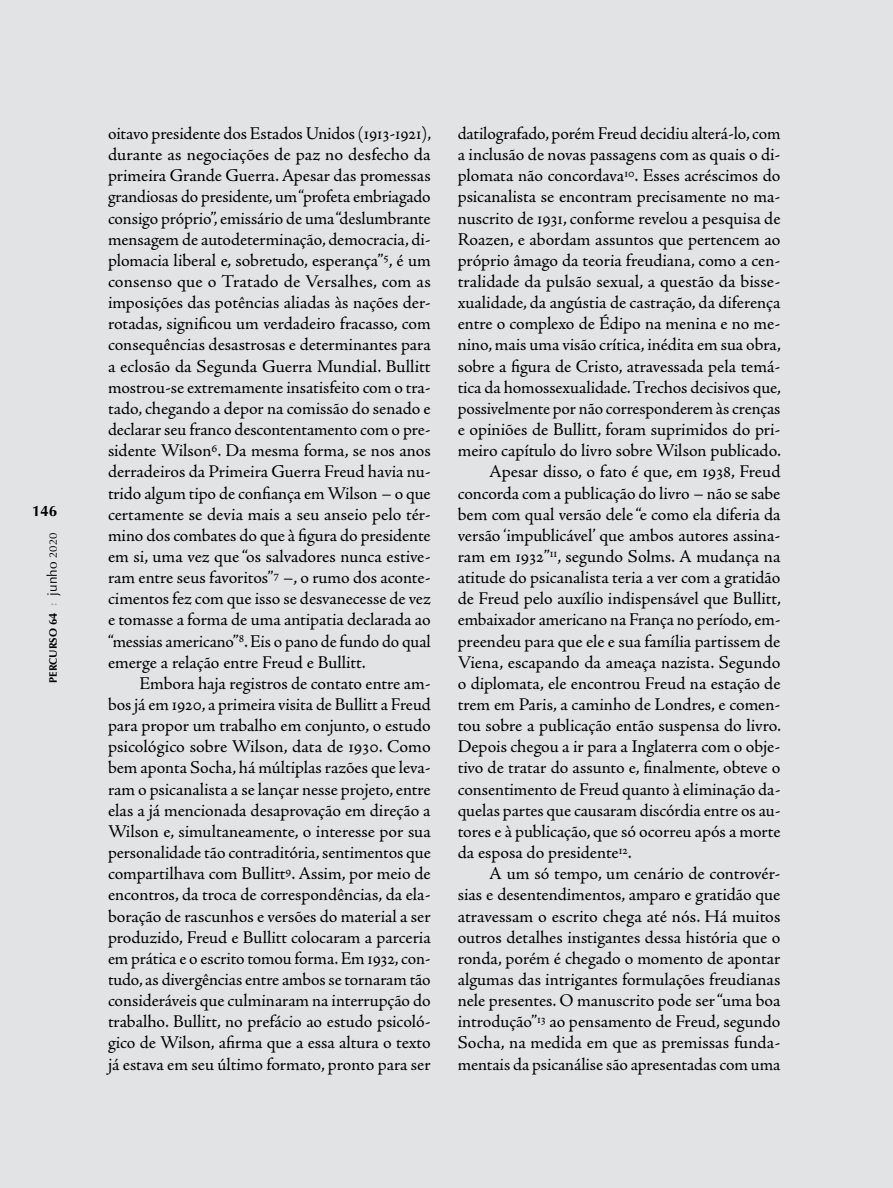
<style>
.page{position:relative;width:893px;height:1188px;background:#e2e3e4}
.page>*{position:absolute;margin:0;border:0;box-sizing:border-box;transform-origin:0 0}
.t1{font:18px/21.1px "Adobe Jenson Pro";letter-spacing:-.005em;color:#000;text-align:justify}
.t2{font:700 15px "Optima LT Std";color:#000}
.t3{font:10.8px "Optima LT Std Bold SC800";color:#000}
.s1{font-size:11.25px}
.s2{font-family:"Adobe Jenson Pro";font-size:13.5px;color:#939598}
.s3{font-family:"Optima LT Std";font-size:13.5px}
.s4{font-family:"Optima LT Std"}
</style>
<div class="page">
<p class="t2" style="left:32px;top:502px;width:27px">146</p>
<p class="t3" style="left:47px;top:683px;width:152px;rotate:-90deg">percurso <span class="s1">64</span> <span class="s2">:</span> <span class="s3">junho</span> <span class="s4">2020</span></p>
<p class="t1" style="left:108px;top:123px;width:325px">oitavo presidente dos Estados Unidos (1913-1921), durante as negociações de paz no desfecho da primeira Grande Guerra. Apesar das promessas grandiosas do presidente, um “profeta embriagado consigo próprio”, emissário de uma “deslumbrante mensagem de autodeterminação, democracia, di&shy;plomacia liberal e, sobretudo, esperança”<sup>5</sup>, é um consenso que o Tratado de Versalhes, com as imposições das potências aliadas às nações der&shy;rotadas, significou um verdadeiro fracasso, com consequências desastrosas e determinantes para a eclosão da Segunda Guerra Mundial. Bullitt mostrou-se extremamente insatisfeito com o tra&shy;tado, chegando a depor na comissão do senado e declarar seu franco descontentamento com o pre&shy;sidente Wilson<sup>6</sup>. Da mesma forma, se nos anos derradeiros da Primeira Guerra Freud havia nu&shy;trido algum tipo de confiança em Wilson – o que certamente se devia mais a seu anseio pelo tér&shy;mino dos combates do que à figura do presidente em si, uma vez que “os salvadores nunca estive&shy;ram entre seus favoritos”<sup>7</sup> –, o rumo dos aconte&shy;cimentos fez com que isso se desvanecesse de vez e tomasse a forma de uma antipatia declarada ao “messias americano”<sup>8</sup>. Eis o pano de fundo do qual emerge a relação entre Freud e Bullitt.</p>
<p class="t1" style="left:108px;top:673px;width:324px;text-indent:32px">Embora haja registros de contato entre am&shy;bos já em 1920, a primeira visita de Bullitt a Freud para propor um trabalho em conjunto, o estudo psicológico sobre Wilson, data de 1930. Como bem aponta Socha, há múltiplas razões que leva&shy;ram o psicanalista a se lançar nesse projeto, entre elas a já mencionada desaprovação em direção a Wilson e, simultaneamente, o interesse por sua personalidade tão contraditória, sentimentos que compartilhava com Bullitt<sup>9</sup>. Assim, por meio de encontros, da troca de correspondências, da ela&shy;boração de rascunhos e versões do material a ser produzido, Freud e Bullitt colocaram a parceria em prática e o escrito tomou forma. Em 1932, con&shy;tudo, as divergências entre ambos se tornaram tão consideráveis que culminaram na interrupção do trabalho. Bullitt, no prefácio ao estudo psicoló&shy;gico de Wilson, afirma que a essa altura o texto já estava em seu último formato, pronto para ser</p>
<p class="t1" style="left:458px;top:123px;width:324px">datilografado, porém Freud decidiu alterá-lo, com</p>
<p class="t1" style="left:458px;top:144px;width:324px">a inclusão de novas passagens com as quais o di-</p>
<p class="t1" style="left:458px;top:165px;width:324px">plomata não concordava<sup>10</sup>. Esses acréscimos do</p>
<p class="t1" style="left:458px;top:187px;width:324px">psicanalista se encontram precisamente no ma-</p>
<p class="t1" style="left:458px;top:208px;width:324px">nuscrito de 1931, conforme revelou a pesquisa de</p>
<p class="t1" style="left:458px;top:229px;width:324px">Roazen, e abordam assuntos que pertencem ao</p>
<p class="t1" style="left:458px;top:250px;width:324px">próprio âmago da teoria freudiana, como a cen-</p>
<p class="t1" style="left:458px;top:271px;width:324px">tralidade da pulsão sexual, a questão da bisse-</p>
<p class="t1" style="left:458px;top:292px;width:324px">xualidade, da angústia de castração, da diferença</p>
<p class="t1" style="left:458px;top:313px;width:324px">entre o complexo de Édipo na menina e no me-</p>
<p class="t1" style="left:458px;top:335px;width:325px">nino, mais uma visão crítica, inédita em sua obra,</p>
<p class="t1" style="left:458px;top:356px;width:324px">sobre a figura de Cristo, atravessada pela temá-</p>
<p class="t1" style="left:458px;top:377px;width:325px">tica da homossexualidade. Trechos decisivos que,</p>
<p class="t1" style="left:458px;top:398px;width:324px">possivelmente por não corresponderem às crenças</p>
<p class="t1" style="left:458px;top:419px;width:324px">e opiniões de Bullitt, foram suprimidos do pri-</p>
<p class="t1" style="left:458px;top:440px;width:325px">meiro capítulo do livro sobre Wilson publicado.</p>
<p class="t1" style="left:489px;top:461px;width:293px">Apesar disso, o fato é que, em 1938, Freud</p>
<p class="t1" style="left:458px;top:483px;width:324px">concorda com a publicação do livro – não se sabe</p>
<p class="t1" style="left:458px;top:504px;width:324px">bem com qual versão dele “e como ela diferia da</p>
<p class="t1" style="left:458px;top:525px;width:324px">versão ‘impublicável’ que ambos autores assina-</p>
<p class="t1" style="left:458px;top:546px;width:324px">ram em 1932”<sup>11</sup>, segundo Solms. A mudança na</p>
<p class="t1" style="left:458px;top:567px;width:324px">atitude do psicanalista teria a ver com a gratidão</p>
<p class="t1" style="left:458px;top:588px;width:325px">de Freud pelo auxílio indispensável que Bullitt,</p>
<p class="t1" style="left:458px;top:610px;width:324px">embaixador americano na França no período, em-</p>
<p class="t1" style="left:458px;top:631px;width:324px">preendeu para que ele e sua família partissem de</p>
<p class="t1" style="left:458px;top:652px;width:324px">Viena, escapando da ameaça nazista. Segundo</p>
<p class="t1" style="left:458px;top:673px;width:324px">o diplomata, ele encontrou Freud na estação de</p>
<p class="t1" style="left:458px;top:694px;width:324px">trem em Paris, a caminho de Londres, e comen-</p>
<p class="t1" style="left:458px;top:715px;width:325px">tou sobre a publicação então suspensa do livro.</p>
<p class="t1" style="left:458px;top:736px;width:324px">Depois chegou a ir para a Inglaterra com o obje-</p>
<p class="t1" style="left:458px;top:758px;width:324px">tivo de tratar do assunto e, finalmente, obteve o</p>
<p class="t1" style="left:458px;top:779px;width:324px">consentimento de Freud quanto à eliminação da-</p>
<p class="t1" style="left:458px;top:800px;width:324px">quelas partes que causaram discórdia entre os au-</p>
<p class="t1" style="left:458px;top:821px;width:324px">tores e à publicação, que só ocorreu após a morte</p>
<p class="t1" style="left:458px;top:842px;width:176px">da esposa do presidente<sup>12</sup>.</p>
<p class="t1" style="left:489px;top:863px;width:293px">A um só tempo, um cenário de controvér-</p>
<p class="t1" style="left:458px;top:884px;width:324px">sias e desentendimentos, amparo e gratidão que</p>
<p class="t1" style="left:458px;top:906px;width:324px">atravessam o escrito chega até nós. Há muitos</p>
<p class="t1" style="left:458px;top:927px;width:324px">outros detalhes instigantes dessa história que o</p>
<p class="t1" style="left:458px;top:948px;width:324px">ronda, porém é chegado o momento de apontar</p>
<p class="t1" style="left:458px;top:969px;width:324px">algumas das intrigantes formulações freudianas</p>
<p class="t1" style="left:458px;top:990px;width:324px">nele presentes. O manuscrito pode ser “uma boa</p>
<p class="t1" style="left:458px;top:1011px;width:324px">introdução”<sup>13</sup> ao pensamento de Freud, segundo</p>
<p class="t1" style="left:458px;top:1033px;width:324px">Socha, na medida em que as premissas funda-</p>
<p class="t1" style="left:458px;top:1054px;width:324px">mentais da psicanálise são apresentadas com uma</p>
</div>
